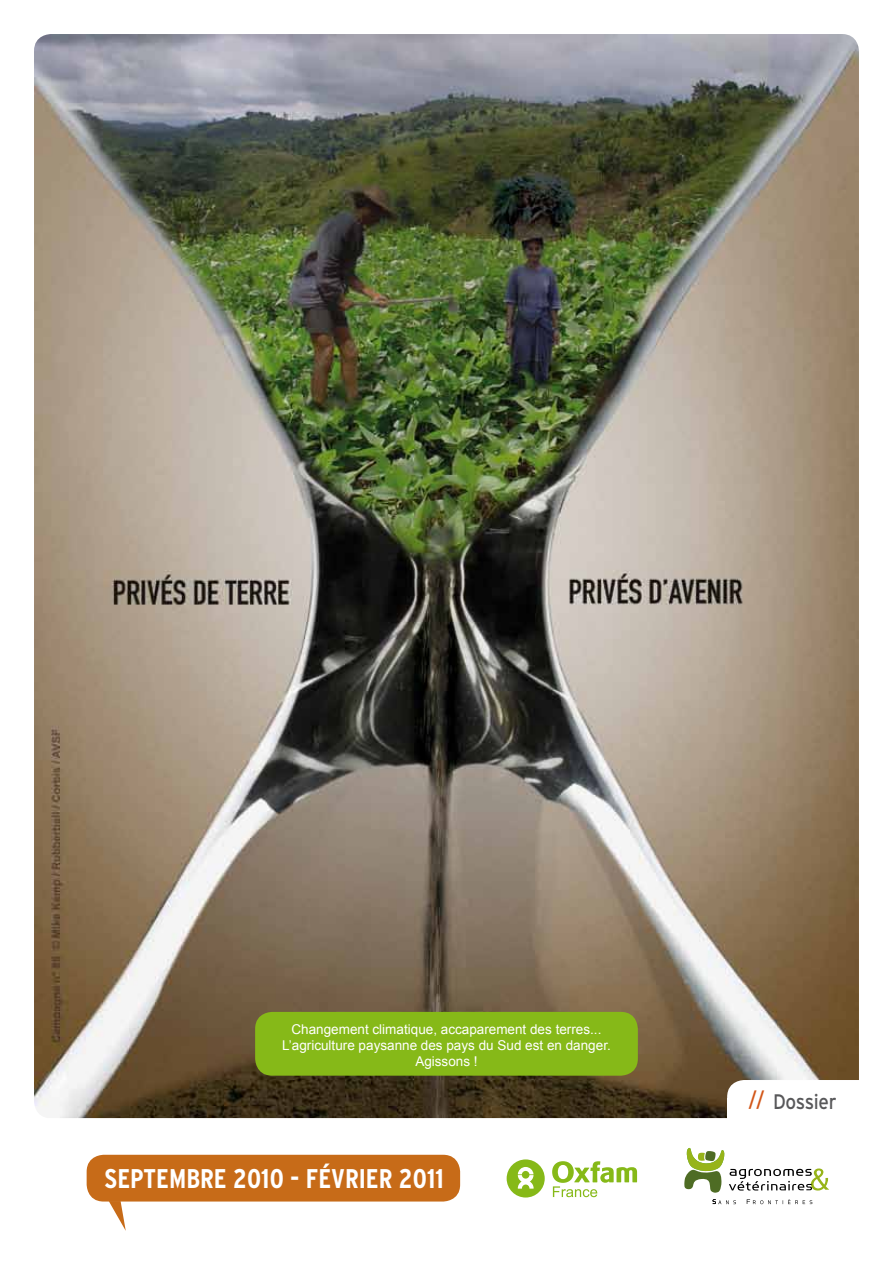
<style>
.page{position:relative;width:893px;height:1263px;background:#fff}
.page>*{position:absolute;margin:0;border:0;box-sizing:border-box;transform-origin:0 0}
.t1{font:700 condensed 27px "Interstate";color:#fff}
.t2{font:21px "Interstate";letter-spacing:-.02em;color:#58585a;scale:.9 1}
.t3{font:13.5px/16.2px "Arial";color:#fff;text-align:center}
.s1{color:#d25618}
</style>
<div class="page">
<img style="left:34px;top:34px;width:825px;height:1084px">
<div style="left:727px;top:1080px;width:166px;height:38px;background:#fff;border-radius:17px"></div>
<div style="left:727px;top:1098px;width:140px;height:22px;background:#fff"></div>
<div style="left:87px;top:1155px;width:373px;height:46px;background:#c76b18;border-radius:17px"></div>
<svg style="left:109px;top:1201px;width:17px;height:30px"></svg>
<svg style="left:507px;top:1159px;width:38px;height:38px"></svg>
<svg style="left:552px;top:1161px;width:85px;height:36px"></svg>
<svg style="left:684px;top:1148px;width:145px;height:45px"></svg>
<svg style="left:712px;top:1199px;width:100px;height:5px"></svg>
<div style="left:255px;top:1012px;width:383px;height:64px;background:#86b918;border-radius:17px"></div>
<p class="t3" style="left:282px;top:1021px;width:330px">Changement climatique, accaparement des terres...<br>L’agriculture paysanne des pays du Sud est en danger.<br>Agissons !</p>
<h1 class="t1" style="left:105px;top:1163px;width:341px">SEPTEMBRE 2010 - FÉVRIER 2011</h1>
<h2 class="t2" style="left:748px;top:1089px;width:99px"><span class="s1">//</span> Dossier</h2>
</div>
